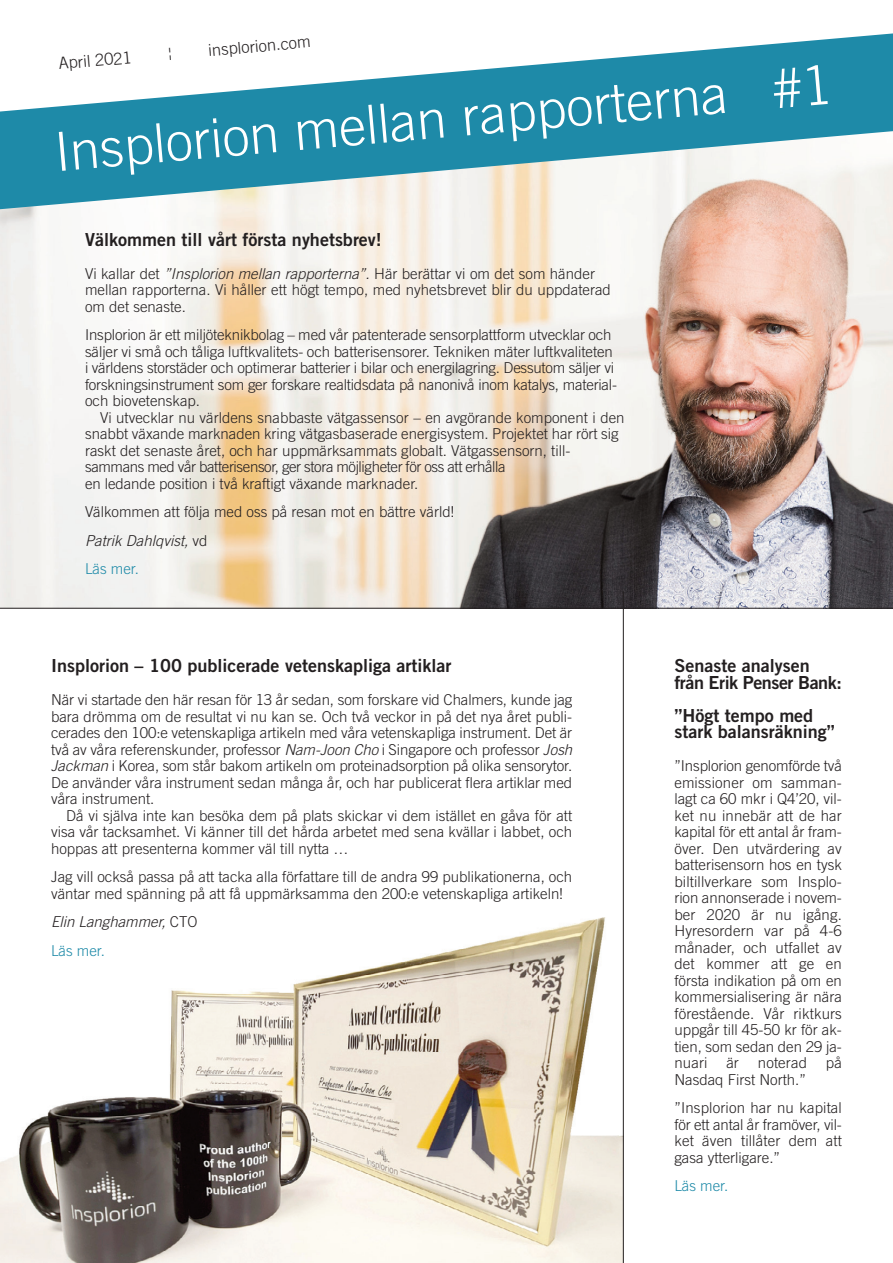
<style>
.page{position:relative;width:893px;height:1263px;background:#fff}
.page>*{position:absolute;margin:0;border:0;box-sizing:border-box;transform-origin:0 0}
.t1{font:300 54px "Trade Gothic LT Std";color:#fff}
.t2{font:18px/16.5px "Trade Gothic LT Std Bd 2";color:#231f20}
.t3{font:18px/16.5px "Trade Gothic LT Std Bd 2";letter-spacing:-.025em;color:#231f20}
.t4{font:300 16.5px "Trade Gothic LT Std";color:#231f20}
.t5{font:300 15px/16.5px "Trade Gothic LT Std";color:#231f20;text-align:justify}
.t6{font:300 15px "Trade Gothic LT Std";letter-spacing:-.025em;color:#231f20}
.t7{font:italic 300 15px "Trade Gothic LT Std";color:#231f20}
.t8{font:300 15px "Trade Gothic LT Std";color:#1e8aa8}
.s1{font-style:italic}
.s2{color:#1e8aa8}
.s3{font-style:normal}
</style>
<div class="page">
<img style="left:0;top:216px;width:893px;height:392px">
<svg style="left:0;top:33px;width:893px;height:183px;fill:#1e8aa8"></svg>
<hr style="left:0;top:608px;width:893px;height:1px;background:#231f20">
<img style="left:0;top:918px;width:623px;height:345px">
<hr style="left:623px;top:591px;width:1px;height:672px;background:#231f20">
<svg style="left:169px;top:47px;width:2px;height:13px"></svg>
<p class="t4" style="left:208px;top:44px;width:104px;rotate:-5deg">insplorion.com</p>
<p class="t4" style="left:58px;top:57px;width:75px;rotate:-5deg">April 2021</p>
<p class="t1" style="left:53px;top:133px;width:782px;rotate:-5deg">Insplorion mellan rapporterna #1</p>
<p class="t2" style="left:85px;top:233px;width:298px">Välkommen till vårt första nyhetsbrev!</p>
<p class="t5" style="left:85px;top:267px;width:527px;text-align:left">Vi kallar det <span class="s1">”Insplorion mellan rapporterna”.</span> Här berättar vi om det som händer mellan rapporterna. Vi håller ett högt tempo, med nyhetsbrevet blir du uppdaterad om det senaste.</p>
<p class="t5" style="left:85px;top:328px;width:528px">Insplorion är ett miljöteknikbolag – med vår patenterade sensorplattform utvecklar och</p>
<p class="t5" style="left:85px;top:344px;width:529px">säljer vi små och tåliga luftkvalitets- och batterisensorer. Tekniken mäter luftkvaliteten</p>
<p class="t5" style="left:85px;top:361px;width:531px">i världens storstäder och optimerar batterier i bilar och energilagring. Dessutom säljer vi</p>
<p class="t5" style="left:85px;top:377px;width:533px">forskningsinstrument som ger forskare realtidsdata på nanonivå inom katalys, material-</p>
<p class="t5" style="left:85px;top:394px;width:117px">och biovetenskap.</p>
<p class="t5" style="left:100px;top:410px;width:526px">Vi utvecklar nu världens snabbaste vätgassensor – en avgörande komponent i den</p>
<p class="t5" style="left:85px;top:427px;width:535px">snabbt växande marknaden kring vätgasbaserade energisystem. Projektet har rört sig</p>
<p class="t5" style="left:85px;top:443px;width:487px">raskt det senaste året, och har uppmärksammats globalt. Vätgassensorn, till-</p>
<p class="t6" style="left:85px;top:461px;width:422px">sammans med vår batterisensor, ger stora möjligheter för oss att erhålla</p>
<p class="t5" style="left:85px;top:476px;width:335px">en ledande position i två kraftigt växande marknader.</p>
<p class="t5" style="left:85px;top:499px;width:371px;line-height:28.5px;text-align:left">Välkommen att följa med oss på resan mot en bättre värld!<br><span class="s1">Patrik Dahlqvist,</span> vd<br><span class="s2">Läs mer.</span></p>
<p class="t2" style="left:51px;top:660px;width:402px">Insplorion – 100 publicerade vetenskapliga artiklar</p>
<p class="t5" style="left:51px;top:693px;width:523px">När vi startade den här resan för 13 år sedan, som forskare vid Chalmers, kunde jag bara drömma om de resultat vi nu kan se. Och två veckor in på det nya året publi&shy;cerades den 100:e vetenskapliga artikeln med våra vetenskapliga instrument. Det är två av våra referenskunder, professor <span class="s1">Nam-Joon Cho</span> i Singapore och professor <span class="s1">Josh Jackman</span> i Korea, som står bakom artikeln om proteinadsorption på olika sensorytor.<br>De använder våra instrument sedan många år, och har publicerat flera artiklar med våra instrument.</p>
<p class="t5" style="left:51px;top:808px;width:523px;text-indent:15px">Då vi själva inte kan besöka dem på plats skickar vi dem istället en gåva för att visa vår tacksamhet. Vi känner till det hårda arbetet med sena kvällar i labbet, och hoppas att presenterna kommer väl till nytta …</p>
<p class="t5" style="left:51px;top:870px;width:523px">Jag vill också passa på att tacka alla författare till de andra 99 publikationerna, och väntar med spänning på att få uppmärksamma den 200:e vetenskapliga artikeln!</p>
<p class="t7" style="left:51px;top:916px;width:148px">Elin Langhammer, <span class="s3">CTO</span></p>
<p class="t8" style="left:51px;top:945px;width:55px">Läs mer.</p>
<p class="t3" style="left:674px;top:660px;width:169px">Senaste analysen från Erik Penser Bank:</p>
<p class="t2" style="left:674px;top:709px;width:162px">”Högt tempo med stark balansräkning”</p>
<p class="t5" style="left:674px;top:759px;width:169px">”Insplorion genomförde två emissioner om samman&shy;lagt ca 60 mkr i Q4’20, vil&shy;ket nu innebär att de har kapital för ett antal år fram&shy;över. Den utvärdering av batterisensorn hos en tysk biltillverkare som Insplo&shy;rion annonserade i novem&shy;ber 2020 är nu igång.<br>Hyresordern var på 4-6 månader, och utfallet av det kommer att ge en första indikation på om en kommersialisering är nära förestående. Vår riktkurs uppgår till 45-50 kr för ak&shy;tien, som sedan den 29 ja&shy;nuari</p>
<p class="t5" style="left:726px;top:1056px;width:14px">är</p>
<p class="t5" style="left:758px;top:1056px;width:51px">noterad</p>
<p class="t5" style="left:826px;top:1056px;width:17px">på</p>
<p class="t5" style="left:674px;top:1072px;width:133px">Nasdaq First North.”</p>
<p class="t5" style="left:674px;top:1101px;width:169px">”Insplorion har nu kapital för ett antal år framöver, vil&shy;ket även tillåter dem att gasa ytterligare.”</p>
<p class="t8" style="left:674px;top:1180px;width:55px">Läs mer.</p>
</div>
